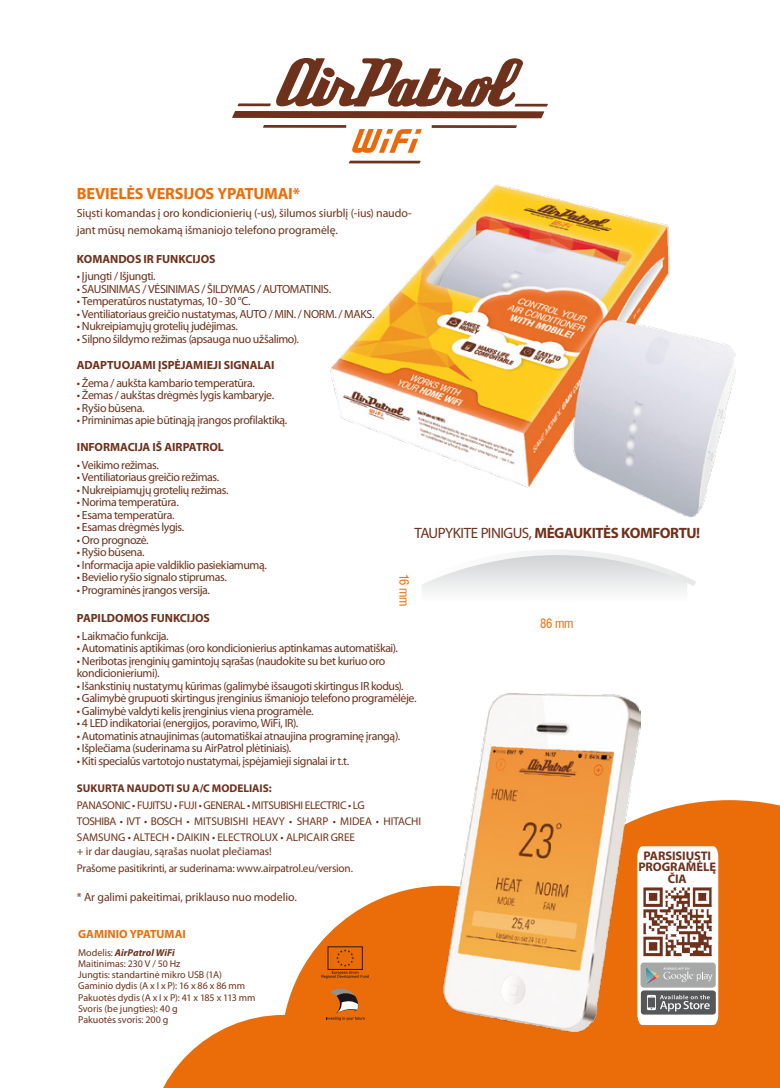
<style>
.page{position:relative;width:780px;height:1088px;background:#fff}
.page>*{position:absolute;margin:0;border:0;box-sizing:border-box;transform-origin:0 0}
.t1{font:700 16.25px "Myriad Pro";letter-spacing:-.01em;color:#ea6d09}
.t2{font:700 15px "Myriad Pro";letter-spacing:-.03em;color:#6d311c}
.t3{font:700 12.5px/11.2px "Myriad Pro";letter-spacing:-.005em;color:#6d311c;text-align:center}
.t4{font:condensed 12.5px "Swiss 721 BT";letter-spacing:-.015em;color:#ea6d09}
.t5{font:11.88px/12.5px "Myriad Pro";letter-spacing:-.035em;color:#6d311c}
.t6{font:11.88px/17.5px "Myriad Pro";letter-spacing:-.01em;color:#6d311c}
.t7{font:700 11.88px "Myriad Pro";letter-spacing:-.005em;color:#6d311c}
.t8{font:700 11.88px "Myriad Pro";letter-spacing:-.005em;color:#ea6d09}
.t9{font:11.25px/16.2px "Myriad Pro";letter-spacing:-.015em;color:#6d311c}
.t10{font:700 11.25px "Myriad Pro";color:#6d311c}
.t11{font:10px/11.2px "Myriad Pro";letter-spacing:-.005em;color:#6d311c}
.s1{font-weight:700;font-style:italic}
.s2{font-weight:400}
</style>
<div class="page">
<svg style="left:163px;top:1015px;width:118px;height:73px;fill:#ea6d09"></svg>
<svg style="left:281px;top:886px;width:211px;height:202px;fill:#ea6d09"></svg>
<div style="left:492px;top:800px;width:288px;height:288px;background:#ea6d09"></div>
<svg style="left:422px;top:550px;width:274px;height:42px"></svg>
<img style="left:443px;top:693px;width:197px;height:338px">
<svg style="left:326px;top:988px;width:38px;height:32px"></svg>
<svg style="left:321px;top:949px;width:48px;height:29px"></svg>
<img style="left:330px;top:185px;width:405px;height:332px">
<svg style="left:232px;top:58px;width:316px;height:60px"></svg>
<svg style="left:263px;top:125px;width:83px;height:3px"></svg>
<svg style="left:431px;top:125px;width:86px;height:3px"></svg>
<svg style="left:348px;top:161px;width:72px;height:2px"></svg>
<svg style="left:352px;top:129px;width:70px;height:24px"></svg>
<svg style="left:637px;top:846px;width:81px;height:179px"></svg>
<h1 class="t1" style="left:77px;top:183px;width:225px">BEVIELĖS VERSIJOS YPATUMAI*</h1>
<p class="t6" style="left:77px;top:204px;width:336px">Siųsti komandas į oro kondicionierių (-us), šilumos siurblį (-ius) naudo&shy;jant mūsų nemokamą išmaniojo telefono programėlę.</p>
<p class="t7" style="left:77px;top:251px;width:140px">KOMANDOS IR FUNKCIJOS</p>
<p class="t5" style="left:77px;top:270px;width:80px">• Įjungti / Išjungti.</p>
<p class="t5" style="left:77px;top:282px;width:256px">• SAUSINIMAS / VĖSINIMAS / ŠILDYMAS / AUTOMATINIS.</p>
<p class="t5" style="left:77px;top:295px;width:175px">• Temperatūros nustatymas, 10 - 30 °C.</p>
<p class="t5" style="left:77px;top:307px;width:299px">• Ventiliatoriaus greičio nustatymas, AUTO / MIN. / NORM. / MAKS.</p>
<p class="t5" style="left:77px;top:320px;width:162px">• Nukreipiamųjų grotelių judėjimas.</p>
<p class="t5" style="left:77px;top:332px;width:223px">• Silpno šildymo režimas (apsauga nuo užšalimo).</p>
<p class="t7" style="left:77px;top:358px;width:199px">ADAPTUOJAMI ĮSPĖJAMIEJI SIGNALAI</p>
<p class="t5" style="left:77px;top:376px;width:179px">• Žema / aukšta kambario temperatūra.</p>
<p class="t5" style="left:77px;top:389px;width:199px">• Žemas / aukštas drėgmės lygis kambaryje.</p>
<p class="t5" style="left:77px;top:401px;width:69px">• Ryšio būsena.</p>
<p class="t5" style="left:77px;top:414px;width:212px">• Priminimas apie būtinąją įrangos profilaktiką.</p>
<p class="t7" style="left:77px;top:439px;width:148px">INFORMACIJA IŠ AIRPATROL</p>
<p class="t5" style="left:77px;top:458px;width:83px">• Veikimo režimas.</p>
<p class="t5" style="left:77px;top:471px;width:144px">• Ventiliatoriaus greičio režimas.</p>
<p class="t5" style="left:77px;top:483px;width:153px">• Nukreipiamųjų grotelių režimas.</p>
<p class="t5" style="left:77px;top:496px;width:103px">• Norima temperatūra.</p>
<p class="t5" style="left:77px;top:508px;width:99px">• Esama temperatūra.</p>
<p class="t5" style="left:77px;top:521px;width:109px">• Esamas drėgmės lygis.</p>
<p class="t5" style="left:77px;top:533px;width:73px">• Oro prognozė.</p>
<p class="t5" style="left:77px;top:546px;width:69px">• Ryšio būsena.</p>
<p class="t5" style="left:77px;top:558px;width:191px">• Informacija apie valdiklio pasiekiamumą.</p>
<p class="t5" style="left:77px;top:571px;width:151px">• Bevielio ryšio signalo stiprumas.</p>
<p class="t5" style="left:77px;top:583px;width:134px">• Programinės įrangos versija.</p>
<p class="t7" style="left:77px;top:610px;width:134px">PAPILDOMOS FUNKCIJOS</p>
<p class="t5" style="left:77px;top:629px;width:93px">• Laikmačio funkcija.</p>
<p class="t5" style="left:77px;top:642px;width:322px">• Automatinis aptikimas (oro kondicionierius aptinkamas automatiškai).</p>
<p class="t5" style="left:77px;top:654px;width:310px">• Neribotas įrenginių gamintojų sąrašas (naudokite su bet kuriuo oro kondicionieriumi).</p>
<p class="t5" style="left:77px;top:679px;width:328px">• Išankstinių nustatymų kūrimas (galimybė išsaugoti skirtingus IR kodus).</p>
<p class="t5" style="left:77px;top:692px;width:341px">• Galimybė grupuoti skirtingus įrenginius išmaniojo telefono programėlėje.</p>
<p class="t5" style="left:77px;top:704px;width:238px">• Galimybė valdyti kelis įrenginius viena programėle.</p>
<p class="t5" style="left:77px;top:717px;width:223px">• 4 LED indikatoriai (energijos, poravimo, WiFi, IR).</p>
<p class="t5" style="left:77px;top:729px;width:325px">• Automatinis atnaujinimas (automatiškai atnaujina programinę įrangą).</p>
<p class="t5" style="left:77px;top:742px;width:216px">• Išplečiama (suderinama su AirPatrol plėtiniais).</p>
<p class="t5" style="left:77px;top:754px;width:274px">• Kiti specialūs vartotojo nustatymai, įspėjamieji signalai ir t.t.</p>
<p class="t10" style="left:77px;top:781px;width:196px">SUKURTA NAUDOTI SU A/C MODELIAIS:</p>
<p class="t9" style="left:77px;top:796px;width:346px">PANASONIC • FUJITSU • FUJI • GENERAL • MITSUBISHI ELECTRIC • LG<br>TOSHIBA • IVT • BOSCH • MITSUBISHI HEAVY • SHARP • MIDEA • HITACHI<br>SAMSUNG • ALTECH • DAIKIN • ELECTROLUX • ALPICAIR GREE</p>
<p class="t9" style="left:77px;top:842px;width:277px;line-height:17.5px">+ ir dar daugiau, sąrašas nuolat plečiamas!<br>Prašome pasitikrinti, ar suderinama: www.airpatrol.eu/version.</p>
<p class="t6" style="left:77px;top:888px;width:221px">* Ar galimi pakeitimai, priklauso nuo modelio.</p>
<p class="t8" style="left:78px;top:926px;width:109px">GAMINIO YPATUMAI</p>
<p class="t11" style="left:78px;top:946px;width:179px">Modelis: <span class="s1">AirPatrol WiFi<br></span>Maitinimas: 230 V / 50 Hz<br>Jungtis: standartinė mikro USB (1A)<br>Gaminio dydis (A x I x P): 16 x 86 x 86 mm<br>Pakuotės dydis (A x I x P): 41 x 185 x 113 mm<br>Svoris (be jungties): 40 g<br>Pakuotės svoris: 200 g</p>
<p class="t2" style="left:414px;top:523px;width:287px"><span class="s2">TAUPYKITE PINIGUS,</span> MĖGAUKITĖS KOMFORTU!</p>
<p class="t4" style="left:411px;top:574px;width:34px;rotate:90deg">16 mm</p>
<p class="t4" style="left:540px;top:616px;width:35px">86 mm</p>
<p class="t3" style="left:638px;top:850px;width:79px">PARSISIŲSTI<br>PROGRAMĖLĘ<br>ČIA</p>
</div>
